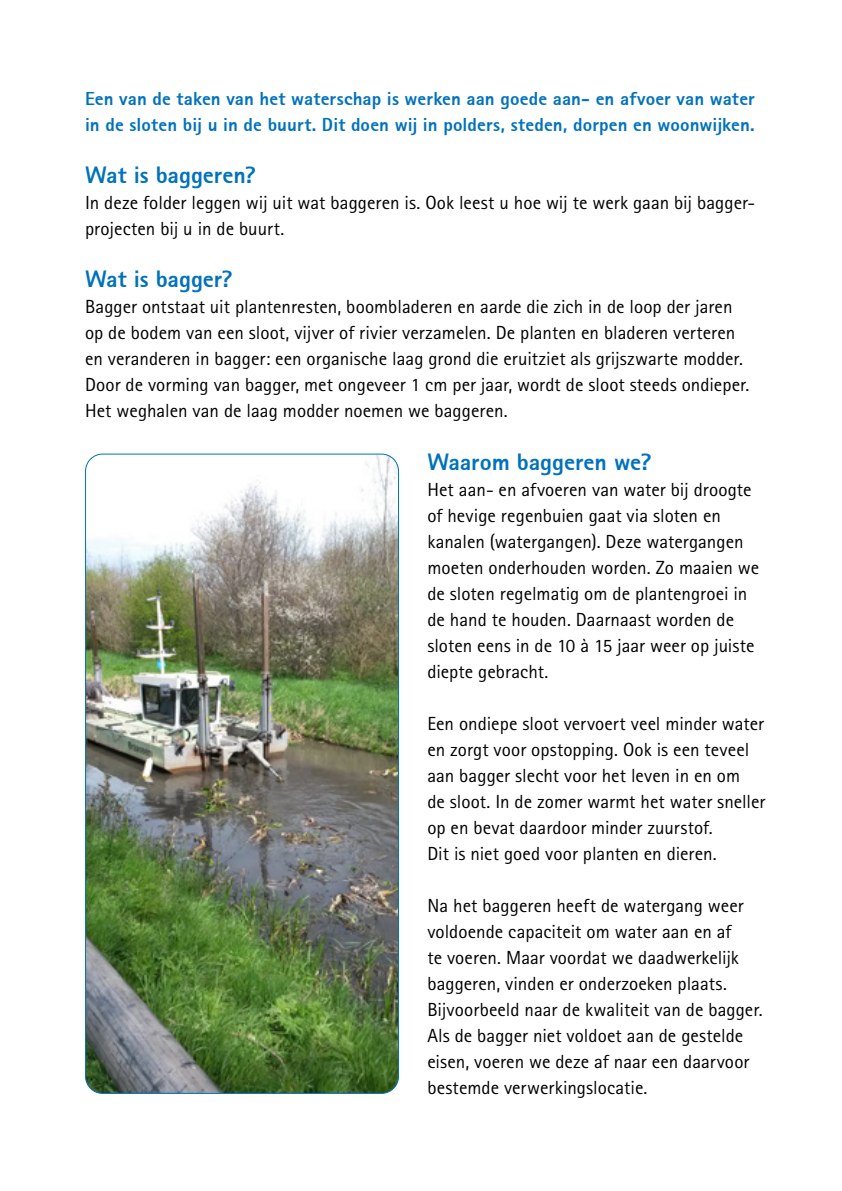
<style>
.page{position:relative;width:842px;height:1191px;background:#fff}
.page>*{position:absolute;margin:0;border:0;box-sizing:border-box;transform-origin:0 0}
.t1{font:800 24px "Rotis Sans Serif 75";letter-spacing:-.005em;color:#0072bb}
.t2{font:19px/26px "Rotis Sans Serif Std";color:#000}
.t3{font:800 19px/26px "Rotis Sans Serif 75";letter-spacing:.005em;color:#0072bb}
</style>
<div class="page">
<img style="left:86px;top:455px;width:312px;height:638px">
<p class="t3" style="left:85px;top:86px;width:671px">Een van de taken van het waterschap is werken aan goede aan- en afvoer van water in de sloten bij u in de buurt. Dit doen wij in polders, steden, dorpen en woonwijken.</p>
<p class="t1" style="left:85px;top:160px;width:173px">Wat is baggeren?</p>
<p class="t2" style="left:85px;top:190px;width:672px">In deze folder leggen wij uit wat baggeren is. Ook leest u hoe wij te werk gaan bij bagger&shy;projecten bij u in de buurt.</p>
<p class="t1" style="left:85px;top:264px;width:149px">Wat is bagger?</p>
<p class="t2" style="left:85px;top:294px;width:666px">Bagger ontstaat uit plantenresten, boombladeren en aarde die zich in de loop der jaren op de bodem van een sloot, vijver of rivier verzamelen. De planten en bladeren verteren en veranderen in bagger: een organische laag grond die eruitziet als grijszwarte modder.<br>Door de vorming van bagger, met ongeveer 1 cm per jaar, wordt de sloot steeds ondieper.<br>Het weghalen van de laag modder noemen we baggeren.</p>
<p class="t1" style="left:427px;top:446px;width:226px">Waarom baggeren we?</p>
<p class="t2" style="left:427px;top:476px;width:333px">Het aan- en afvoeren van water bij droogte of hevige regenbuien gaat via sloten en kanalen (watergangen). Deze watergangen moeten onderhouden worden. Zo maaien we de sloten regelmatig om de plantengroei in de hand te houden. Daarnaast worden de sloten eens in de 10 à 15 jaar weer op juiste diepte gebracht.</p>
<p class="t2" style="left:427px;top:710px;width:339px">Een ondiepe sloot vervoert veel minder water en zorgt voor opstopping. Ook is een teveel aan bagger slecht voor het leven in en om<br>de sloot. In de zomer warmt het water sneller op en bevat daardoor minder zuurstof.<br>Dit is niet goed voor planten en dieren.</p>
<p class="t2" style="left:427px;top:892px;width:337px">Na het baggeren heeft de watergang weer voldoende capaciteit om water aan en af<br>te voeren. Maar voordat we daadwerkelijk baggeren, vinden er onderzoeken plaats.<br>Bijvoorbeeld naar de kwaliteit van de bagger.<br>Als de bagger niet voldoet aan de gestelde eisen, voeren we deze af naar een daarvoor bestemde verwerkingslocatie.</p>
</div>
